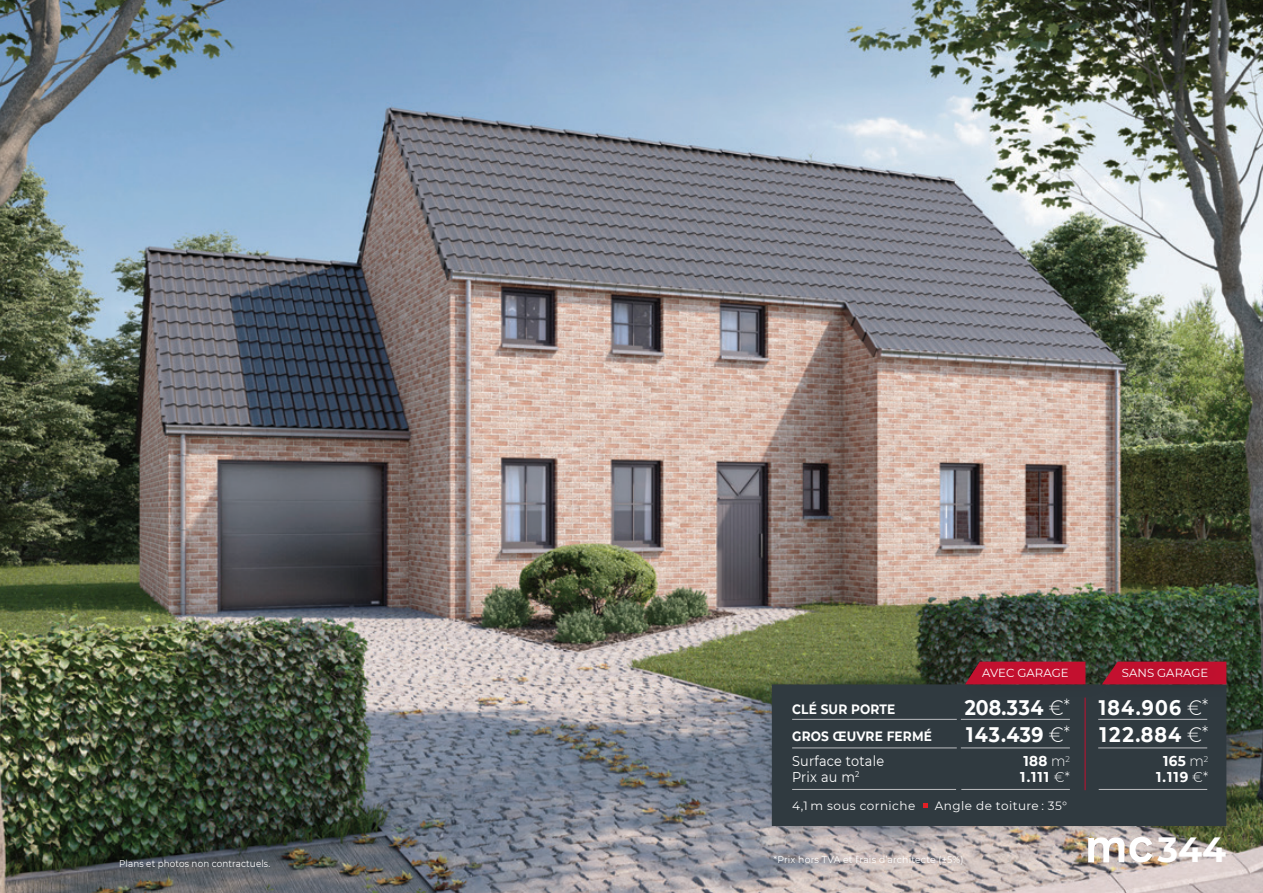
<style>
.page{position:relative;width:1263px;height:893px;background:#fff}
.page>*{position:absolute;margin:0;border:0;box-sizing:border-box;transform-origin:0 0}
.t1{font:700 34.95px "Montserrat";color:#fff}
.t2{font:700 21px/27px "Montserrat";letter-spacing:.02em;color:#fff;scale:.9 1}
.t3{font:700 21px/27px "Montserrat";letter-spacing:.05em;color:#fff;scale:.9 1}
.t4{font:700 14.25px/15.9px "Montserrat";letter-spacing:.05em;color:#fff;scale:.95 1}
.t5{font:14.25px/15.9px "Montserrat";letter-spacing:.02em;color:#fff;scale:.9 1}
.t6{font:700 13.5px/27px "Montserrat";letter-spacing:.015em;color:#fff;scale:.9 1}
.t7{font:12px "Montserrat";letter-spacing:.035em;color:#fff}
.t8{font:11.7px "Montserrat";color:#fff}
.t9{font:9.75px "Montserrat";letter-spacing:.015em;color:#fff;scale:.95 1}
.t10{font:9.75px "Montserrat";letter-spacing:.015em;color:#fff;scale:.9 1}
.s1{font-weight:300}
.s2{font-weight:300;font-size:18px}
</style>
<div class="page">
<img style="left:0;top:0;width:1263px;height:893px">
<div style="left:766px;top:670px;width:483px;height:171px;background:#231f20;opacity:.24"></div>
<div style="left:772px;top:684px;width:454px;height:142px;background:#303a40"></div>
<svg style="left:1088px;top:837px;width:64px;height:25px"></svg>
<hr style="left:792px;top:719px;width:165px;height:1px;background:#bcbdc0">
<hr style="left:792px;top:748px;width:165px;height:1px;background:#bcbdc0">
<hr style="left:792px;top:789px;width:164px;height:1px;background:#bcbdc0">
<hr style="left:1085px;top:698px;width:1px;height:92px;background:#c3102f">
<svg style="left:923px;top:804px;width:4px;height:4px"></svg>
<hr style="left:1098px;top:719px;width:109px;height:1px;background:#bcbdc0">
<hr style="left:1098px;top:748px;width:109px;height:1px;background:#bcbdc0">
<hr style="left:1099px;top:789px;width:108px;height:1px;background:#bcbdc0">
<hr style="left:961px;top:719px;width:109px;height:1px;background:#bcbdc0">
<hr style="left:961px;top:748px;width:109px;height:1px;background:#bcbdc0">
<hr style="left:961px;top:789px;width:109px;height:1px;background:#bcbdc0">
<div style="left:961px;top:647px;width:148px;height:52px;background:#231f20;opacity:.24"></div>
<div style="left:965px;top:662px;width:120px;height:22px;background:#c3102f"></div>
<div style="left:1098px;top:647px;width:151px;height:52px;background:#231f20;opacity:.24"></div>
<svg style="left:1102px;top:662px;width:16px;height:22px"></svg>
<div style="left:1118px;top:655px;width:111px;height:36px;background:#231f20;opacity:.24"></div>
<h3 class="t6" style="left:792px;top:696px;width:157px">CLÉ SUR PORTE<br>GROS ŒUVRE FERMÉ</h3>
<h3 class="t5" style="left:792px;top:754px;width:104px">Surface totale<br>Prix au m<sup>2</sup></h3>
<p class="t8" style="left:982px;top:669px;width:88px">AVEC GARAGE</p>
<p class="t8" style="left:1122px;top:669px;width:88px">SANS GARAGE</p>
<h2 class="t2" style="left:965px;top:695px;width:118px">208.334 <span class="s1">€</span><span class="s2">*<br></span>143.439 <span class="s1">€</span><span class="s2">*</span></h2>
<h3 class="t4" style="left:1020px;top:754px;width:54px">188 <span class="s1">m</span><sup>2<br></sup>1.111 <span class="s1">€*</span></h3>
<h2 class="t3" style="left:1099px;top:695px;width:123px">184.906 <span class="s1">€</span><span class="s2">*<br></span>122.884 <span class="s1">€</span><span class="s2">*</span></h2>
<h3 class="t4" style="left:1156px;top:754px;width:56px;text-align:center">165 <span class="s1">m</span><sup>2<br></sup>1.119 <span class="s1">€*</span></h3>
<p class="t7" style="left:792px;top:797px;width:125px">4,1 m sous corniche</p>
<p class="t7" style="left:935px;top:797px;width:134px">Angle de toiture : 35°</p>
<p class="t10" style="left:119px;top:859px;width:169px">Plans et photos non contractuels.</p>
<p class="t9" style="left:774px;top:855px;width:201px">*Prix hors TVA et frais d’architecte (±5%)</p>
<h1 class="t1" style="left:1157px;top:825px;width:70px">344</h1>
</div>
